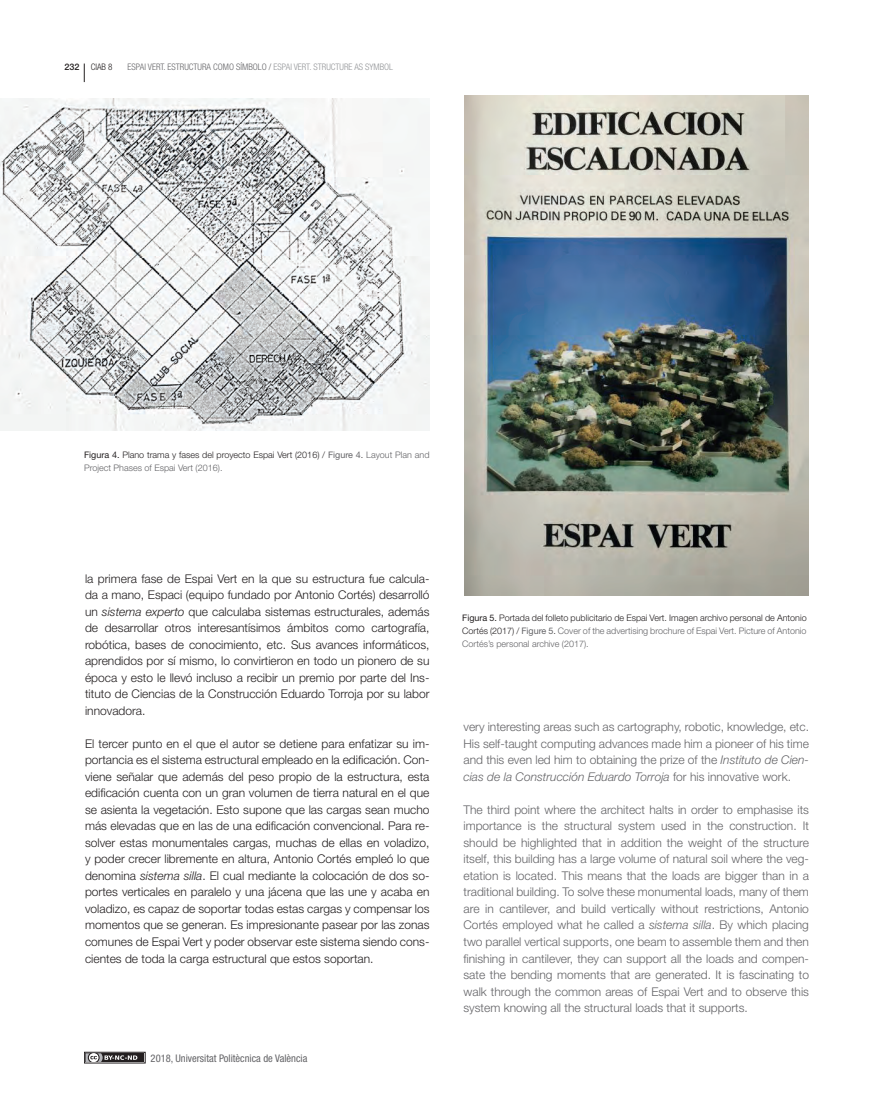
<style>
.page{position:relative;width:893px;height:1106px;background:#fff}
.page>*{position:absolute;margin:0;border:0;box-sizing:border-box;transform-origin:0 0}
.t1{font:300 12px/16.5px "Helvetica Neue LT Std";color:#231f20;text-align:justify}
.t2{font:300 12px/16.5px "Helvetica Neue LT Std";color:#636366;text-align:justify}
.t3{font:condensed 10.5px "Helvetica Neue LT Std";color:#636366}
.t4{font:300 9px/12.8px "Helvetica Neue LT Std";color:#636366;text-align:justify}
.t5{font:300 9px/12.8px "Helvetica Neue LT Std";color:#231f20}
.t6{font:300 condensed 9px "Helvetica Neue LT Std";color:#636366}
.t7{font:300 condensed 9px "Helvetica Neue LT Std";color:#231f20}
.s1{font-weight:500;font-stretch:normal}
.s2{color:#939598}
.s3{font-weight:400}
.s4{font-weight:400;color:#636366}
.s5{color:#636366}
.s6{font-style:italic}
.s7{font-weight:400;color:#231f20}
.s8{color:#231f20}
</style>
<div class="page">
<svg style="left:84px;top:64px;width:1px;height:18px"></svg>
<div style="left:84px;top:1051px;width:62px;height:12px;border:1px solid #231f20"></div>
<div style="left:86px;top:1053px;width:58px;height:8px;background:#231f20"></div>
<svg style="left:86px;top:1053px;width:51px;height:8px"></svg>
<img style="left:0;top:98px;width:429px;height:332px">
<img style="left:464px;top:96px;width:344px;height:500px">
<p class="t7" style="left:65px;top:62px;width:50px"><span class="s1">232</span> CIAB 8</p>
<p class="t6" style="left:128px;top:62px;width:267px">ESPAI VERT. ESTRUCTURA COMO SÍMBOLO / <span class="s2">ESPAI VERT. STRUCTURE AS SYMBOL</span></p>
<p class="t5" style="left:84px;top:448px;width:347px"><span class="s3">Figura 4.</span> Plano trama y fases del proyecto Espai Vert (2016) / <span class="s4">Figure 4</span>. <span class="s5">Layout Plan and<br>Project Phases of Espai Vert (2016).</span></p>
<p class="t1" style="left:85px;top:570px;width:346px">la primera fase de Espai Vert en la que su estructura fue calcula&shy;da a mano, Espaci (equipo fundado por Antonio Cortés) desarrolló un <span class="s6">sistema experto</span> que calculaba sistemas estructurales, además de desarrollar otros interesantísimos ámbitos como cartografía, robótica, bases de conocimiento, etc. Sus avances informáticos, aprendidos por sí mismo, lo convirtieron en todo un pionero de su época y esto le llevó incluso a recibir un premio por parte del Ins&shy;tituto de Ciencias de la Construcción Eduardo Torroja por su labor innovadora.</p>
<p class="t1" style="left:85px;top:735px;width:346px">El tercer punto en el que el autor se detiene para enfatizar su im&shy;portancia es el sistema estructural empleado en la edificación. Con&shy;viene señalar que además del peso propio de la estructura, esta edificación cuenta con un gran volumen de tierra natural en el que se asienta la vegetación. Esto supone que las cargas sean mucho más elevadas que en las de una edificación convencional. Para re&shy;solver estas monumentales cargas, muchas de ellas en voladizo, y poder crecer libremente en altura, Antonio Cortés empleó lo que denomina <span class="s6">sistema silla</span>. El cual mediante la colocación de dos so&shy;portes verticales en paralelo y una jácena que las une y acaba en voladizo, es capaz de soportar todas estas cargas y compensar los momentos que se generan. Es impresionante pasear por las zonas comunes de Espai Vert y poder observar este sistema siendo cons&shy;cientes de toda la carga estructural que estos soportan.</p>
<p class="t3" style="left:151px;top:1051px;width:158px">2018, Universitat Politècnica de València</p>
<p class="t4" style="left:462px;top:611px;width:346px"><span class="s7">Figura 5.</span> <span class="s8">Portada del folleto publicitario de Espai Vert. Imagen archivo personal de Antonio Cortés (2017) /</span> <span class="s3">Figure 5</span><span class="s8">.</span> Cover of the advertising brochure of Espai Vert. Picture of Antonio Cortés’s personal archive (2017).</p>
<p class="t2" style="left:463px;top:718px;width:347px">very interesting areas such as cartography, robotic, knowledge, etc.<br>His self-taught computing advances made him a pioneer of his time and this even led him to obtaining the prize of the <span class="s6">Instituto de Cien&shy;cias de la Construcción Eduardo Torroja</span> for his innovative work.</p>
<p class="t2" style="left:463px;top:801px;width:347px">The third point where the architect halts in order to emphasise its importance is the structural system used in the construction. It should be highlighted that in addition the weight of the structure itself, this building has a large volume of natural soil where the veg&shy;etation is located. This means that the loads are bigger than in a traditional building. To solve these monumental loads, many of them are in cantilever, and build vertically without restrictions, Antonio Cortés employed what he called a <span class="s6">sistema silla</span>. By which placing two parallel vertical supports, one beam to assemble them and then finishing in cantilever, they can support all the loads and compen&shy;sate the bending moments that are generated. It is fascinating to walk through the common areas of Espai Vert and to observe this system knowing all the structural loads that it supports.</p>
</div>
